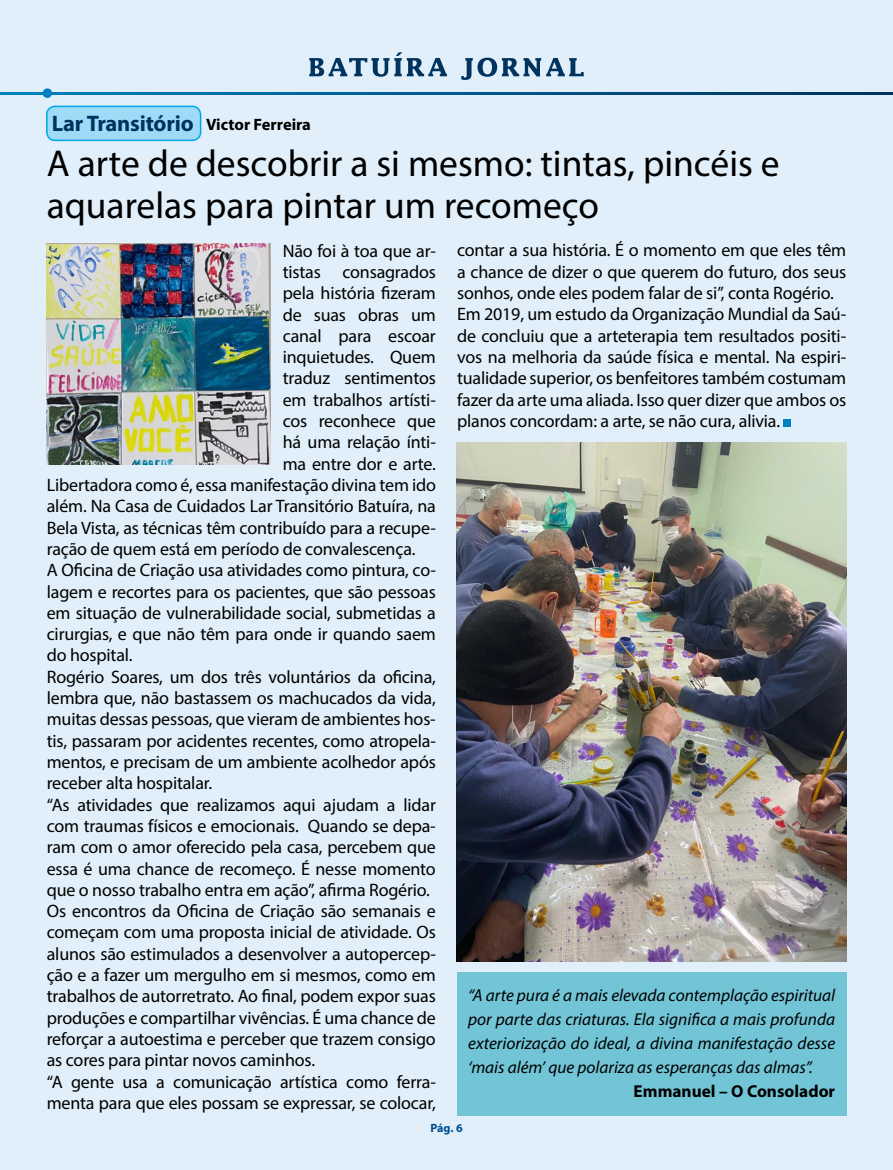
<style>
.page{position:relative;width:893px;height:1170px;background:#fff}
.page>*{position:absolute;margin:0;border:0;box-sizing:border-box;transform-origin:0 0}
.t1{font:37.5px/42px "Myriad Pro";color:#000}
.t2{font:700 22.5px "Myriad Pro";letter-spacing:-.01em;color:#00325e}
.t3{font:18px/21.3px "Myriad Pro";letter-spacing:-.01em;color:#000}
.t4{font:italic 17.25px/24px "Myriad Pro";color:#000;text-align:justify}
.t5{font:700 17.25px "Myriad Pro";color:#000}
.t6{font:700 12px "Myriad Pro";color:#004f91}
.s1{font-size:16.5px;color:#000}
</style>
<div class="page">
<div style="left:0;top:0;width:893px;height:1169px;background:#e0eff9"></div>
<svg style="left:0;top:93px;width:893px;height:1px"></svg>
<svg style="left:309px;top:52px;width:138px;height:25px"></svg>
<svg style="left:461px;top:58px;width:123px;height:22px"></svg>
<div style="left:457px;top:972px;width:389px;height:143px;background:#72c5d6"></div>
<div style="left:43px;top:88px;width:9px;height:10px;background:#0082c0;border-radius:50%"></div>
<div style="left:783px;top:418px;width:8px;height:8px;background:#0082c0"></div>
<div style="left:47px;top:106px;width:154px;height:34px;background:#9fdaf7;border-radius:9px"></div>
<div style="left:46px;top:106px;width:155px;height:35px;border:2px solid #00a6eb;border-radius:9px"></div>
<img style="left:47px;top:243px;width:223px;height:221px">
<img style="left:457px;top:442px;width:389px;height:519px">
<p class="t2" style="left:52px;top:108px;width:261px">Lar Transitório <span class="s1">Victor Ferreira</span></p>
<h1 class="t1" style="left:47px;top:142px;width:734px">A arte de descobrir a si mesmo: tintas, pincéis e aquarelas para pintar um recomeço</h1>
<p class="t3" style="left:283px;top:240px;width:155px">Não foi à toa que ar-</p>
<p class="t3" style="left:283px;top:261px;width:155px">tistas consagrados</p>
<p class="t3" style="left:283px;top:282px;width:155px">pela história fizeram</p>
<p class="t3" style="left:283px;top:303px;width:155px">de suas obras um</p>
<p class="t3" style="left:283px;top:325px;width:155px">canal para escoar</p>
<p class="t3" style="left:283px;top:346px;width:155px">inquietudes. Quem</p>
<p class="t3" style="left:283px;top:367px;width:155px">traduz sentimentos</p>
<p class="t3" style="left:283px;top:389px;width:155px">em trabalhos artísti-</p>
<p class="t3" style="left:283px;top:410px;width:155px">cos reconhece que</p>
<p class="t3" style="left:283px;top:431px;width:155px">há uma relação ínti-</p>
<p class="t3" style="left:283px;top:452px;width:155px">ma entre dor e arte.</p>
<p class="t3" style="left:47px;top:474px;width:391px">Libertadora como é, essa manifestação divina tem ido</p>
<p class="t3" style="left:47px;top:495px;width:391px">além. Na Casa de Cuidados Lar Transitório Batuíra, na</p>
<p class="t3" style="left:47px;top:516px;width:391px">Bela Vista, as técnicas têm contribuído para a recupe-</p>
<p class="t3" style="left:47px;top:538px;width:370px">ração de quem está em período de convalescença.</p>
<p class="t3" style="left:47px;top:559px;width:391px">A Oficina de Criação usa atividades como pintura, co-</p>
<p class="t3" style="left:47px;top:580px;width:391px">lagem e recortes para os pacientes, que são pessoas</p>
<p class="t3" style="left:47px;top:602px;width:391px">em situação de vulnerabilidade social, submetidas a</p>
<p class="t3" style="left:47px;top:623px;width:391px">cirurgias, e que não têm para onde ir quando saem</p>
<p class="t3" style="left:47px;top:644px;width:87px">do hospital.</p>
<p class="t3" style="left:47px;top:665px;width:391px">Rogério Soares, um dos três voluntários da oficina,</p>
<p class="t3" style="left:47px;top:687px;width:391px">lembra que, não bastassem os machucados da vida,</p>
<p class="t3" style="left:47px;top:708px;width:391px">muitas dessas pessoas, que vieram de ambientes hos-</p>
<p class="t3" style="left:47px;top:729px;width:391px">tis, passaram por acidentes recentes, como atropela-</p>
<p class="t3" style="left:47px;top:751px;width:391px">mentos, e precisam de um ambiente acolhedor após</p>
<p class="t3" style="left:47px;top:772px;width:167px">receber alta hospitalar.</p>
<p class="t3" style="left:47px;top:793px;width:391px">“As atividades que realizamos aqui ajudam a lidar</p>
<p class="t3" style="left:47px;top:814px;width:391px">com traumas físicos e emocionais. Quando se depa-</p>
<p class="t3" style="left:47px;top:836px;width:391px">ram com o amor oferecido pela casa, percebem que</p>
<p class="t3" style="left:47px;top:857px;width:391px">essa é uma chance de recomeço. É nesse momento</p>
<p class="t3" style="left:47px;top:878px;width:385px">que o nosso trabalho entra em ação”, afirma Rogério.</p>
<p class="t3" style="left:47px;top:900px;width:391px">Os encontros da Oficina de Criação são semanais e</p>
<p class="t3" style="left:47px;top:921px;width:391px">começam com uma proposta inicial de atividade. Os</p>
<p class="t3" style="left:47px;top:942px;width:391px">alunos são estimulados a desenvolver a autopercep-</p>
<p class="t3" style="left:47px;top:964px;width:391px">ção e a fazer um mergulho em si mesmos, como em</p>
<p class="t3" style="left:47px;top:985px;width:391px">trabalhos de autorretrato. Ao final, podem expor suas</p>
<p class="t3" style="left:47px;top:1006px;width:391px">produções e compartilhar vivências. É uma chance de</p>
<p class="t3" style="left:47px;top:1027px;width:391px">reforçar a autoestima e perceber que trazem consigo</p>
<p class="t3" style="left:47px;top:1049px;width:270px">as cores para pintar novos caminhos.</p>
<p class="t3" style="left:47px;top:1070px;width:391px">“A gente usa a comunicação artística como ferra-</p>
<p class="t3" style="left:47px;top:1091px;width:390px">menta para que eles possam se expressar, se colocar,</p>
<p class="t3" style="left:457px;top:239px;width:391px">contar a sua história. É o momento em que eles têm a chance de dizer o que querem do futuro, dos seus sonhos, onde eles podem falar de si”, conta Rogério.<br>Em 2019, um estudo da Organização Mundial da Saú&shy;de concluiu que a arteterapia tem resultados positi&shy;vos na melhoria da saúde física e mental. Na espiri&shy;tualidade superior, os benfeitores também costumam fazer da arte uma aliada. Isso quer dizer que ambos os planos concordam: a arte, se não cura, alivia.</p>
<p class="t4" style="left:468px;top:982px;width:368px">“A arte pura é a mais elevada contemplação espiritual por parte das criaturas. Ela significa a mais profunda exteriorizaçã o do ideal, a divina manifestaçã o desse ‘mais além’ que polariza as esperanças das almas”.</p>
<p class="t5" style="left:634px;top:1079px;width:203px">Emmanuel – O Consolador</p>
<p class="t6" style="left:430px;top:1120px;width:34px">Pág. 6</p>
</div>
